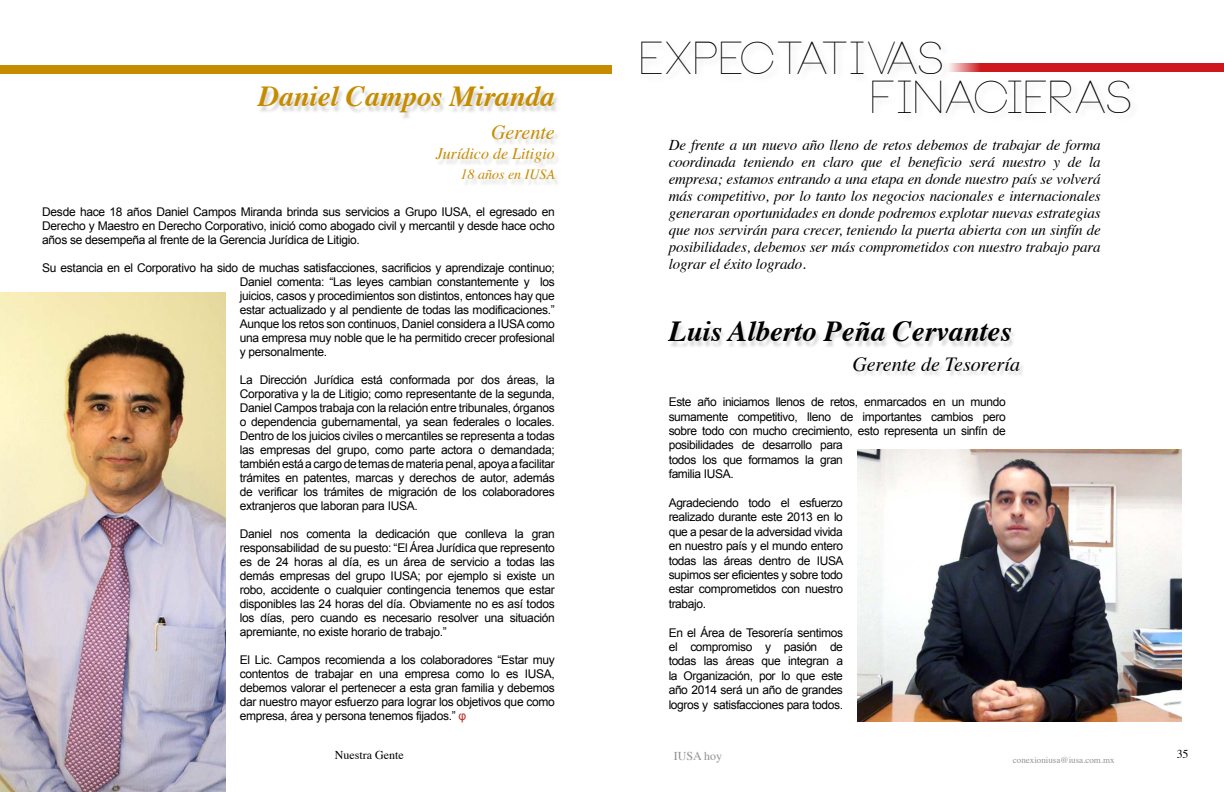
<style>
.page{position:relative;width:1224px;height:792px;background:#fff}
.page>*{position:absolute;margin:0;border:0;box-sizing:border-box;transform-origin:0 0}
.t1{font:100 45px/39.6px "Neou";color:#000}
.t2{font:italic 700 29px "Times";color:#000}
.t3{font:italic 700 29px "Times";color:#c68c00}
.t4{font:italic 20px "Times";color:#000}
.t5{font:italic 20px "Times";color:#c68c00}
.t6{font:italic 16px "Times";color:#c68c00}
.t7{font:italic 15px/17px "Times";letter-spacing:-.01em;color:#000;text-align:justify}
.t8{font:italic 14px "Times";color:#c68c00}
.t9{font:12px/14px "Arial";letter-spacing:-.03em;color:#000;text-align:justify}
.t10{font:12px "Times";color:#000}
.t11{font:12px "Times";color:#919293}
.t12{font:9px "Times";color:#919293}
.s1{color:#bd2625}
</style>
<div class="page">
<img style="left:857px;top:450px;width:324px;height:271px">
<div style="left:668px;top:324px;width:348px;height:25px;background:#000;opacity:.15"></div>
<div style="left:0;top:65px;width:612px;height:9px;background:#c68c00"></div>
<div style="left:257px;top:88px;width:302px;height:32px;background:#000;opacity:.15"></div>
<div style="left:436px;top:128px;width:124px;height:59px;background:#000;opacity:.15"></div>
<div style="left:853px;top:359px;width:172px;height:19px;background:#f9f9f9"></div>
<img style="left:0;top:293px;width:226px;height:499px">
<svg style="left:949px;top:64px;width:275px;height:8px;fill:#cd171a"></svg>
<h2 class="t3" style="left:258px;top:69px;width:298px">Daniel Campos Miranda</h2>
<h3 class="t5" style="left:491px;top:115px;width:65px">Gerente</h3>
<h3 class="t6" style="left:436px;top:140px;width:121px">Jurídico de Litigio</h3>
<p class="t8" style="left:461px;top:162px;width:96px">18 años en IUSA</p>
<p class="t9" style="left:42px;top:205px;width:514px">Desde hace 18 años Daniel Campos Miranda brinda sus servicios a Grupo IUSA, el egresado en Derecho y Maestro en Derecho Corporativo, inició como abogado civil y mercantil y desde hace ocho años se desempeña al frente de la Gerencia Jurídica de Litigio.</p>
<p class="t9" style="left:240px;top:261px;width:317px;text-indent:-197px">Su estancia en el Corporativo ha sido de muchas satisfacciones, sacrificios y aprendizaje continuo; Daniel comenta: “Las leyes cambian constantemente y los juicios, casos y procedimientos son distintos, entonces hay que estar actualizado y al pendiente de todas las modificaciones.” Aunque los retos son continuos, Daniel considera a IUSA como una empresa muy noble que le ha permitido crecer profesional y personalmente.</p>
<p class="t9" style="left:240px;top:373px;width:317px">La Dirección Jurídica está conformada por dos áreas, la Corporativa y la de Litigio; como representante de la segunda, Daniel Campos trabaja con la relación entre tribunales, órganos o dependencia gubernamental, ya sean federales o locales.<br>Dentro de los juicios civiles o mercantiles se representa a todas las empresas del grupo, como parte actora o demandada; también está a cargo de temas de materia penal, apoya a facilitar trámites en patentes, marcas y derechos de autor, además de verificar los trámites de migración de los colaboradores extranjeros que laboran para IUSA.</p>
<p class="t9" style="left:240px;top:527px;width:317px">Daniel nos comenta la dedicación que conlleva la gran responsabilidad de su puesto: “El Área Jurídica que represento es de 24 horas al día, es un área de servicio a todas las demás empresas del grupo IUSA; por ejemplo si existe un robo, accidente o cualquier contingencia tenemos que estar disponibles las 24 horas del día. Obviamente no es así todos los días, pero cuando es necesario resolver una situación apremiante, no existe horario de trabajo.”</p>
<p class="t9" style="left:240px;top:653px;width:317px">El Lic. Campos recomienda a los colaboradores “Estar muy contentos de trabajar en una empresa como lo es IUSA, debemos valorar el pertenecer a esta gran familia y debemos dar nuestro mayor esfuerzo para lograr los objetivos que como empresa, área y persona tenemos fijados.” <span class="s1">φ</span></p>
<h1 class="t1" style="left:873px;top:41px;width:264px;text-indent:-231px">EXPECTATIVAS<br>FINACIERAS</h1>
<p class="t7" style="left:669px;top:135px;width:434px">De frente a un nuevo año lleno de retos debemos de trabajar de forma coordinada teniendo en claro que el beneficio será nuestro y de la empresa; estamos entrando a una etapa en donde nuestro país se volverá más competitivo, por lo tanto los negocios nacionales e internacionales generaran oportunidades en donde podremos explotar nuevas estrategias que nos servirán para crecer, teniendo la puerta abierta con un sinfín de posibilidades, debemos ser más comprometidos con nuestro trabajo para lograr el éxito logrado.</p>
<h2 class="t2" style="left:669px;top:304px;width:344px">Luis Alberto Peña Cervantes</h2>
<h3 class="t4" style="left:852px;top:347px;width:169px">Gerente de Tesorería</h3>
<p class="t9" style="left:669px;top:395px;width:339px;line-height:14.4px;text-align:left">Este año iniciamos llenos de retos, enmarcados en un mundo sumamente competitivo, lleno de importantes cambios pero sobre todo con mucho crecimiento, esto representa un sinfín de posibilidades de desarrollo para<br>todos los que formamos la gran<br>familia IUSA.</p>
<p class="t9" style="left:669px;top:496px;width:176px;line-height:14.4px">Agradeciendo todo el esfuerzo realizado durante este 2013 en lo que a pesar de la adversidad vivida en nuestro país y el mundo entero todas las áreas dentro de IUSA supimos ser eficientes y sobre todo estar comprometidos con nuestro trabajo.</p>
<p class="t9" style="left:669px;top:625px;width:176px;line-height:14.4px">En el Área de Tesorería sentimos el compromiso y pasión de todas las áreas que integran a la Organización, por lo que este año 2014 será un año de grandes logros y satisfacciones para todos.</p>
<p class="t10" style="left:335px;top:744px;width:70px">Nuestra Gente</p>
<p class="t11" style="left:674px;top:745px;width:50px">IUSA hoy</p>
<p class="t12" style="left:1013px;top:752px;width:103px">conexioniusa@iusa.com.mx</p>
<p class="t10" style="left:1177px;top:743px;width:13px">35</p>
</div>
